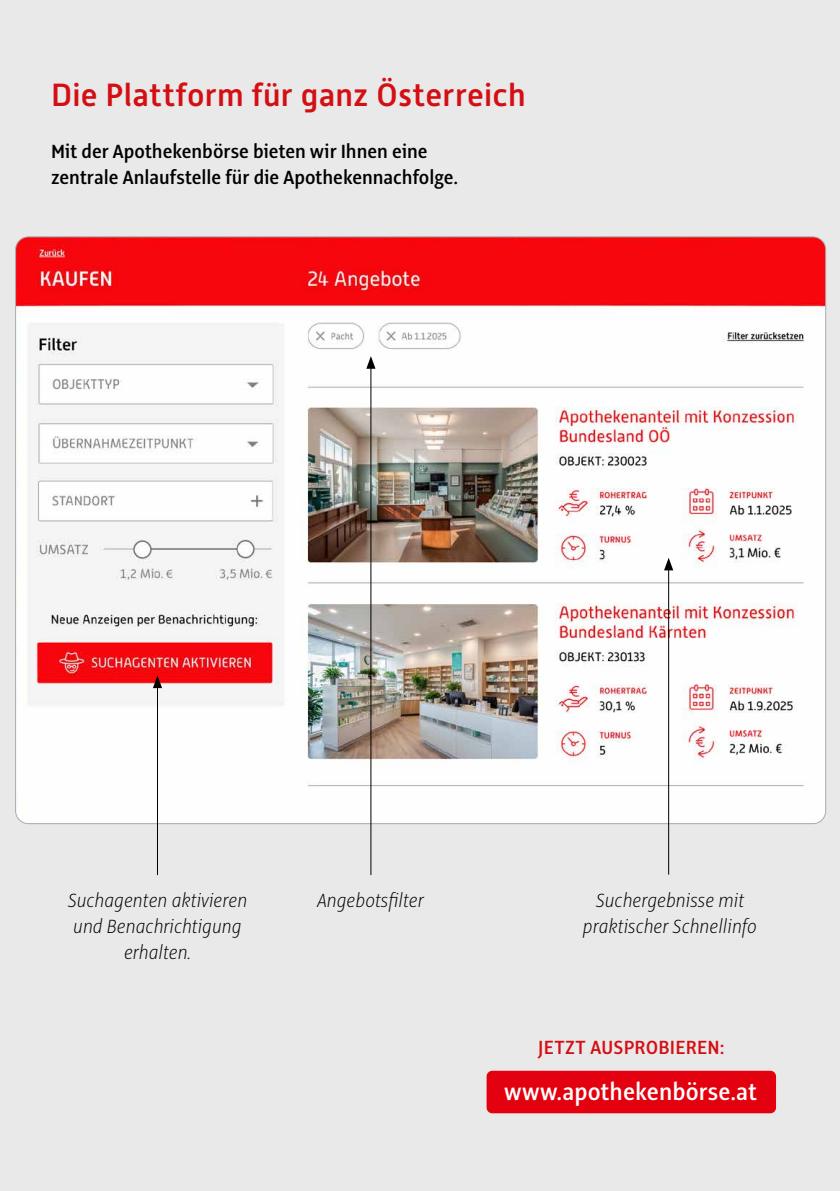
<style>
.page{position:relative;width:840px;height:1191px;background:#fff}
.page>*{position:absolute;margin:0;border:0;box-sizing:border-box;transform-origin:0 0}
.t1{font:500 32px "Alwyn New";letter-spacing:.01em;color:#d40f14}
.t2{font:600 26px "Alto Con";letter-spacing:.005em;color:#fff}
.t3{font:italic 200 21px/26px "Alto Con";color:#000;text-align:center}
.t4{font:600 21px/26px "Alto Con";color:#000}
.t5{font:600 21px "Alto Con";letter-spacing:.01em;color:#d40f14}
</style>
<div class="page">
<div style="left:0;top:0;width:839px;height:1191px;background:#e9e9e9"></div>
<img style="left:17px;top:237px;width:808px;height:586px">
<hr style="left:157px;top:685px;width:1px;height:190px;background:#000">
<svg style="left:153px;top:675px;width:9px;height:13px"></svg>
<hr style="left:370px;top:365px;width:1px;height:510px;background:#000">
<svg style="left:366px;top:356px;width:9px;height:13px"></svg>
<hr style="left:667px;top:567px;width:1px;height:307px;background:#000">
<svg style="left:663px;top:558px;width:10px;height:12px"></svg>
<div style="left:486px;top:1070px;width:289px;height:43px;background:#e3000f;border-radius:6px"></div>
<h1 class="t1" style="left:51px;top:77px;width:476px">Die Plattform für ganz Österreich</h1>
<p class="t4" style="left:51px;top:138px;width:408px">Mit der Apothekenbörse bieten wir Ihnen eine zentrale Anlaufstelle für die Apothekennachfolge.</p>
<p class="t3" style="left:68px;top:887px;width:181px">Suchagenten aktivieren und Benachrichtigung erhalten.</p>
<p class="t3" style="left:317px;top:887px;width:108px">Angebotsfilter</p>
<p class="t3" style="left:582px;top:887px;width:175px">Suchergebnisse mit praktischer Schnellinfo</p>
<p class="t5" style="left:538px;top:1035px;width:187px">JETZT AUSPROBIEREN:</p>
<p class="t2" style="left:504px;top:1076px;width:253px">www.apothekenbörse.at</p>
</div>
